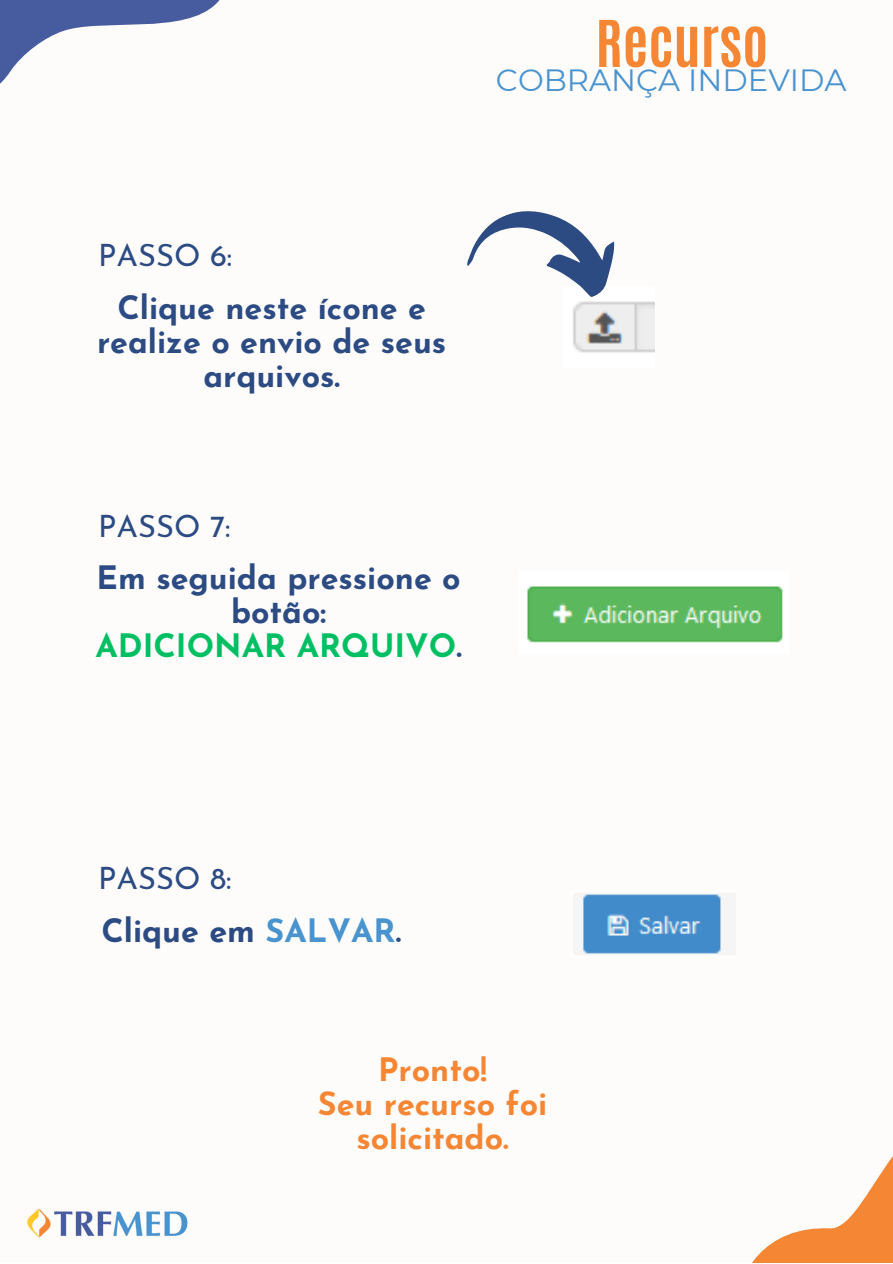
<style>
.page{position:relative;width:893px;height:1264px;background:#fff}
.page>*{position:absolute;margin:0;border:0;box-sizing:border-box;transform-origin:0 0}
.t1{font:700 54.75px "Antonio";color:#f58634}
.t2{font:700 32.25px/33.8px "Josefin Sans";color:#2b4b82;text-align:center}
.t3{font:700 32.25px/33.8px "Josefin Sans";color:#f58634;text-align:center}
.t4{font:700 32.25px "Josefin Sans";color:#00bf63}
.t5{font:30.75px "Josefin Sans";color:#2b4b82}
.t6{font:30.75px "Montserrat";color:#4993cf}
.s1{color:#2b4b82}
.s2{color:#4993ce}
</style>
<div class="page">
<svg style="left:0;top:0;width:220px;height:84px"></svg>
<svg style="left:752px;top:1157px;width:140px;height:105px"></svg>
<img style="left:573px;top:301px;width:81px;height:52px">
<svg style="left:467px;top:211px;width:163px;height:124px"></svg>
<img style="left:527px;top:586px;width:256px;height:57px">
<img style="left:583px;top:894px;width:138px;height:60px">
<img style="left:27px;top:1208px;width:161px;height:30px">
<p class="t1" style="left:595px;top:4px;width:174px">Recurso</p>
<p class="t6" style="left:496px;top:61px;width:352px">COBRANÇA INDEVIDA</p>
<p class="t5" style="left:98px;top:243px;width:136px">PASSO 6:</p>
<p class="t2" style="left:97px;top:294px;width:351px">Clique neste ícone e realize o envio de seus arquivos.</p>
<p class="t5" style="left:98px;top:513px;width:134px">PASSO 7:</p>
<p class="t2" style="left:97px;top:564px;width:365px">Em seguida pressione o botão:</p>
<p class="t4" style="left:95px;top:632px;width:368px">ADICIONAR ARQUIVO<span class="s1">.</span></p>
<p class="t5" style="left:98px;top:866px;width:135px">PASSO 8:</p>
<p class="t2" style="left:101px;top:916px;width:301px">Clique em <span class="s2">SALVAR</span>.</p>
<p class="t3" style="left:378px;top:1056px;width:110px">Pronto!</p>
<p class="t3" style="left:318px;top:1090px;width:231px">Seu recurso foi solicitado.</p>
</div>
